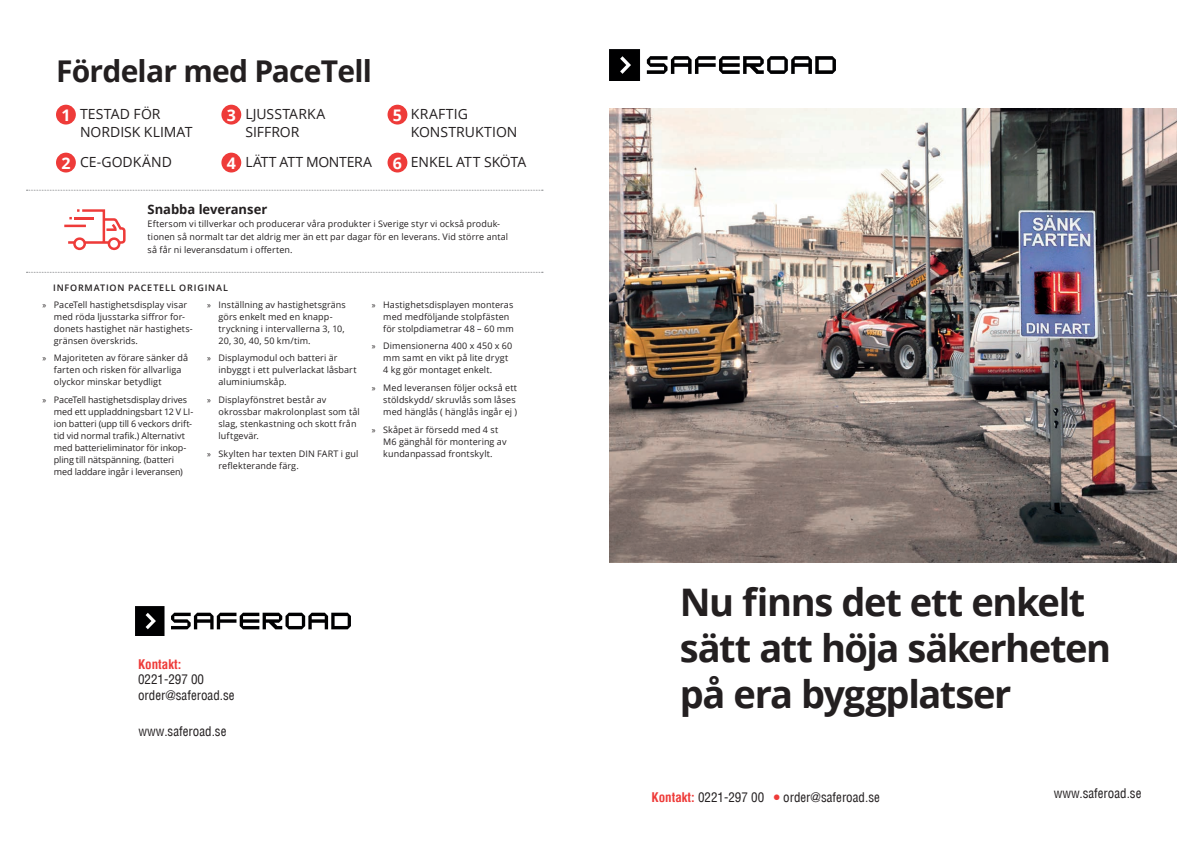
<style>
.page{position:relative;width:1191px;height:842px;background:#fff}
.page>*{position:absolute;margin:0;border:0;box-sizing:border-box;transform-origin:0 0}
.t1{font:700 38px/45.6px "Open Sans";letter-spacing:-.035em;color:#231f20}
.t2{font:700 30px "Open Sans";letter-spacing:-.025em;color:#231f20}
.t3{font:700 16px "Open Sans";color:#fff}
.t4{font:14px/18px "Open Sans";letter-spacing:-.005em;color:#231f20}
.t5{font:condensed 13px/15.6px "Helvetica LT";color:#231f20}
.t6{font:700 13px "Open Sans";color:#231f20}
.t7{font:700 condensed 13px "Helvetica LT";color:#ee3b39}
.t8{font:9px/12px "Open Sans";letter-spacing:.01em;color:#231f20}
.t9{font:9px/12px "Open Sans";letter-spacing:-.01em;color:#231f20}
.t10{font:600 9px "Open Sans";letter-spacing:.09em;color:#231f20}
.s1{font-family:"Myriad Pro"}
.s2{font-weight:700;color:#ee3b39}
.s3{font-size:18px;color:#ee3b39}
</style>
<div class="page">
<div style="left:56px;top:105px;width:20px;height:20px;background:#ee3b39;border-radius:50%"></div>
<div style="left:221px;top:105px;width:20px;height:20px;background:#ee3b39;border-radius:50%"></div>
<div style="left:387px;top:105px;width:20px;height:20px;background:#ee3b39;border-radius:50%"></div>
<div style="left:56px;top:153px;width:20px;height:19px;background:#ee3b39;border-radius:50%"></div>
<div style="left:221px;top:153px;width:20px;height:19px;background:#ee3b39;border-radius:50%"></div>
<div style="left:387px;top:153px;width:20px;height:19px;background:#ee3b39;border-radius:50%"></div>
<svg style="left:64px;top:209px;width:62px;height:42px"></svg>
<svg style="left:26px;top:272px;width:517px;height:1px"></svg>
<svg style="left:26px;top:190px;width:517px;height:1px"></svg>
<img style="left:609px;top:109px;width:567px;height:453px">
<img style="left:609px;top:50px;width:226px;height:30px">
<img style="left:136px;top:606px;width:214px;height:30px">
<h2 class="t2" style="left:56px;top:50px;width:317px">Fördelar med PaceTell</h2>
<h3 class="t4" style="left:80px;top:105px;width:114px">TESTAD FÖR<br>NORDISK KLIMAT</h3>
<h3 class="t4" style="left:80px;top:153px;width:93px">CE-GODKÄND</h3>
<h3 class="t4" style="left:245px;top:105px;width:81px">LJUSSTARKA<br>SIFFROR</h3>
<h3 class="t4" style="left:245px;top:153px;width:128px">LÄTT ATT MONTERA</h3>
<h3 class="t4" style="left:411px;top:105px;width:108px">KRAFTIG<br>KONSTRUKTION</h3>
<h3 class="t4" style="left:411px;top:153px;width:117px">ENKEL ATT SKÖTA</h3>
<h3 class="t3" style="left:61px;top:104px;width:11px">1</h3>
<h3 class="t3" style="left:227px;top:104px;width:11px">3</h3>
<h3 class="t3" style="left:393px;top:104px;width:11px">5</h3>
<h3 class="t3" style="left:61px;top:152px;width:11px">2</h3>
<h3 class="t3" style="left:227px;top:152px;width:11px">4</h3>
<h3 class="t3" style="left:393px;top:152px;width:11px">6</h3>
<h3 class="t6" style="left:148px;top:200px;width:121px">Snabba leveranser</h3>
<p class="t8" style="left:148px;top:217px;width:362px;line-height:13px">Eftersom vi tillverkar och producerar våra produkter i Sverige styr vi också produk&shy;tionen så normalt tar det aldrig mer än ett par dagar för en leverans. Vid större antal så får ni leveransdatum i offerten.</p>
<p class="t10" style="left:53px;top:281px;width:176px">INFORMATION PACETELL ORIGINAL</p>
<p class="t8" style="left:54px;top:298px;width:140px;text-indent:-11px"><span class="s1">»</span> PaceTell hastighetsdisplay visar med röda ljusstarka siffror for&shy;donets hastighet när hastighets&shy;gränsen överskrids.</p>
<p class="t8" style="left:54px;top:352px;width:136px;text-indent:-11px"><span class="s1">»</span> Majoriteten av förare sänker då farten och risken för allvarliga olyckor minskar betydligt</p>
<p class="t9" style="left:54px;top:393px;width:141px;text-indent:-11px"><span class="s1">»</span> PaceTell hastighetsdisplay drives med ett uppladdningsbart 12 V LI&shy;ion batteri (upp till 6 veckors drift&shy;tid vid normal trafik.) Alternativt med batterieliminator för inkop&shy;pling till nätspänning. (batteri med laddare ingår i leveransen)</p>
<p class="t8" style="left:218px;top:298px;width:129px;text-indent:-11px"><span class="s1">»</span> Inställning av hastighetsgräns görs enkelt med en knapp&shy;tryckning i intervallerna 3, 10,<br>20, 30, 40, 50 km/tim.</p>
<p class="t8" style="left:218px;top:352px;width:139px;text-indent:-11px"><span class="s1">»</span> Displaymodul och batteri är inbyggt i ett pulverlackat låsbart aluminiumskåp.</p>
<p class="t8" style="left:218px;top:393px;width:143px;text-indent:-11px"><span class="s1">»</span> Displayfönstret består av okrossbar makrolonplast som tål slag, stenkastning och skott från luftgevär.</p>
<p class="t8" style="left:218px;top:447px;width:141px;text-indent:-11px"><span class="s1">»</span> Skylten har texten DIN FART i gul reflekterande färg.</p>
<p class="t8" style="left:383px;top:298px;width:132px;text-indent:-11px"><span class="s1">»</span> Hastighetsdisplayen monteras med medföljande stolpfästen för stolpdiametrar 48 – 60 mm</p>
<p class="t8" style="left:383px;top:340px;width:131px;text-indent:-11px"><span class="s1">»</span> Dimensionerna 400 x 450 x 60 mm samt en vikt på lite drygt<br>4 kg gör montaget enkelt.</p>
<p class="t8" style="left:383px;top:381px;width:135px;text-indent:-11px"><span class="s1">»</span> Med leveransen följer också ett stöldskydd/ skruvlås som låses med hänglås ( hänglås ingår ej )</p>
<p class="t8" style="left:383px;top:423px;width:125px;text-indent:-11px"><span class="s1">»</span> Skåpet är försedd med 4 st<br>M6 gänghål för montering av kundanpassad frontskylt.</p>
<h3 class="t7" style="left:138px;top:656px;width:45px">Kontakt:</h3>
<h3 class="t5" style="left:138px;top:672px;width:98px">0221-297 00 order@saferoad.se</h3>
<h3 class="t5" style="left:138px;top:723px;width:90px">www.saferoad.se</h3>
<h1 class="t1" style="left:680px;top:579px;width:433px">Nu finns det ett enkelt sätt att höja säkerheten på era byggplatser</h1>
<h3 class="t5" style="left:651px;top:789px;width:230px"><span class="s2">Kontakt:</span> 0221-297 00 <span class="s3">•</span> order@saferoad.se</h3>
<h3 class="t5" style="left:1053px;top:785px;width:89px">www.saferoad.se</h3>
</div>
